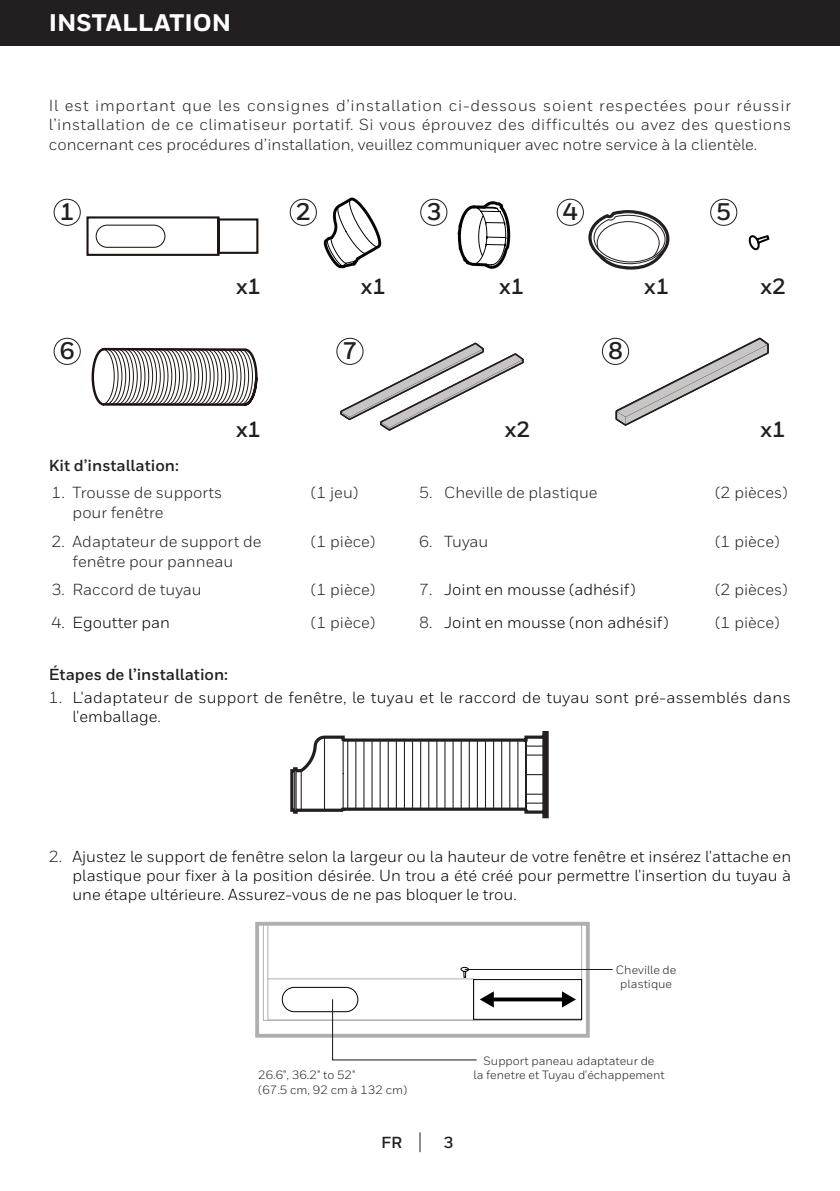
<style>
.page{position:relative;width:840px;height:1191px;background:#fff}
.page>*{position:absolute;margin:0;border:0;box-sizing:border-box;transform-origin:0 0}
.t1{font:800 24px "Honeywell Sans";color:#fff}
.t2{font:700 24px "Honeywell Sans";color:#231f20}
.t3{font:700 22px "Honeywell Sans";color:#231f20}
.t4{font:16px/19.2px "Honeywell Sans";color:#231f20;text-align:justify}
.t5{font:16px/19.2px "Honeywell Sans";color:#000;text-align:justify}
.t6{font:16px/19.2px "Honeywell Sans";letter-spacing:.02em;color:#000}
.t7{font:700 16px "Honeywell Sans";color:#231f20}
.t8{font:12px/14.4px "Honeywell Sans";color:#231f20;text-align:center}
</style>
<div class="page">
<svg style="left:419px;top:1132px;width:1px;height:20px"></svg>
<hr style="left:839px;top:0;width:1px;height:45px;background:#231f20">
<div style="left:0;top:0;width:839px;height:45px;background:#231f20"></div>
<svg style="left:290px;top:731px;width:258px;height:87px"></svg>
<div style="left:255px;top:921px;width:334px;height:116px;border:4px solid #aeafb3"></div>
<svg style="left:256px;top:923px;width:332px;height:138px"></svg>
<hr style="left:464px;top:969px;width:148px;height:1px;background:#201513">
<div style="left:54px;top:199px;width:27px;height:27px;border:1px solid #231f20;border-radius:50%"></div>
<div style="left:420px;top:199px;width:27px;height:27px;border:1px solid #231f20;border-radius:50%"></div>
<div style="left:289px;top:199px;width:28px;height:27px;border:1px solid #231f20;border-radius:50%"></div>
<svg style="left:748px;top:235px;width:22px;height:16px"></svg>
<div style="left:556px;top:199px;width:27px;height:27px;border:1px solid #231f20;border-radius:50%"></div>
<div style="left:709px;top:199px;width:28px;height:27px;border:1px solid #231f20;border-radius:50%"></div>
<svg style="left:86px;top:216px;width:172px;height:40px"></svg>
<div style="left:96px;top:225px;width:69px;height:23px;border:1px solid #1e1511;border-radius:11px"></div>
<div style="left:54px;top:338px;width:27px;height:27px;border:1px solid #231f20;border-radius:50%"></div>
<svg style="left:91px;top:348px;width:166px;height:58px"></svg>
<svg style="left:323px;top:198px;width:58px;height:70px"></svg>
<svg style="left:457px;top:201px;width:53px;height:68px"></svg>
<svg style="left:588px;top:210px;width:81px;height:60px"></svg>
<div style="left:336px;top:338px;width:27px;height:27px;border:1px solid #231f20;border-radius:50%"></div>
<div style="left:601px;top:338px;width:27px;height:27px;border:1px solid #231f20;border-radius:50%"></div>
<svg style="left:340px;top:343px;width:184px;height:88px"></svg>
<svg style="left:615px;top:338px;width:153px;height:88px"></svg>
<p class="t1" style="left:49px;top:8px;width:184px">INSTALLATION</p>
<p class="t4" style="left:49px;top:96px;width:743px">Il est important que les consignes d’installation ci-dessous soient respectées pour réussir l’installation de ce climatiseur portatif. Si vous éprouvez des difficultés ou avez des questions concernant ces procédures d’installation, veuillez communiquer avec notre service à la clientèle.</p>
<p class="t2" style="left:60px;top:197px;width:16px">1</p>
<p class="t2" style="left:426px;top:197px;width:16px">3</p>
<p class="t2" style="left:295px;top:197px;width:16px">2</p>
<p class="t2" style="left:562px;top:197px;width:16px">4</p>
<p class="t2" style="left:715px;top:197px;width:16px">5</p>
<p class="t2" style="left:60px;top:336px;width:16px">6</p>
<p class="t3" style="left:236px;top:273px;width:27px">x1</p>
<p class="t3" style="left:360px;top:273px;width:27px">x1</p>
<p class="t3" style="left:499px;top:273px;width:27px">x1</p>
<p class="t2" style="left:342px;top:336px;width:16px">7</p>
<p class="t2" style="left:607px;top:336px;width:16px">8</p>
<p class="t3" style="left:643px;top:273px;width:27px">x1</p>
<p class="t3" style="left:760px;top:273px;width:27px">x2</p>
<p class="t7" style="left:49px;top:456px;width:132px">Kit d’installation:</p>
<p class="t4" style="left:52px;top:483px;width:15px">1.</p>
<p class="t4" style="left:73px;top:483px;width:151px">Trousse de supports</p>
<p class="t4" style="left:73px;top:503px;width:92px">pour fenêtre</p>
<p class="t3" style="left:236px;top:416px;width:27px">x1</p>
<p class="t3" style="left:504px;top:416px;width:27px">x2</p>
<p class="t3" style="left:760px;top:416px;width:27px">x1</p>
<p class="t4" style="left:311px;top:483px;width:49px">(1 jeu)</p>
<p class="t4" style="left:419px;top:483px;width:15px">5.</p>
<p class="t4" style="left:444px;top:483px;width:155px">Cheville de plastique</p>
<p class="t4" style="left:714px;top:483px;width:74px">(2 pièces)</p>
<p class="t4" style="left:52px;top:531px;width:15px">2.</p>
<p class="t4" style="left:73px;top:531px;width:190px;line-height:20px">Adaptateur de support de fenêtre pour panneau</p>
<p class="t4" style="left:311px;top:531px;width:66px">(1 pièce)</p>
<p class="t4" style="left:419px;top:531px;width:15px">6.</p>
<p class="t4" style="left:444px;top:531px;width:46px">Tuyau</p>
<p class="t4" style="left:714px;top:531px;width:66px">(1 pièce)</p>
<p class="t4" style="left:52px;top:580px;width:15px">3.</p>
<p class="t4" style="left:73px;top:580px;width:131px">Raccord de tuyau</p>
<p class="t4" style="left:311px;top:580px;width:66px">(1 pièce)</p>
<p class="t4" style="left:419px;top:580px;width:15px">7.</p>
<p class="t5" style="left:444px;top:580px;width:193px">Joint en mousse (adhésif)</p>
<p class="t4" style="left:714px;top:580px;width:74px">(2 pièces)</p>
<p class="t4" style="left:52px;top:612px;width:15px">4.</p>
<p class="t5" style="left:73px;top:612px;width:99px">Egoutter pan</p>
<p class="t4" style="left:311px;top:612px;width:66px">(1 pièce)</p>
<p class="t4" style="left:419px;top:612px;width:15px">8.</p>
<p class="t5" style="left:444px;top:612px;width:226px">Joint en mousse (non adhésif)</p>
<p class="t4" style="left:714px;top:612px;width:66px">(1 pièce)</p>
<p class="t7" style="left:49px;top:665px;width:181px">Étapes de l’installation:</p>
<p class="t6" style="left:72px;top:688px;width:719px">L'adaptateur de support de fenêtre, le tuyau et le raccord de tuyau sont pré-assemblés dans l'emballage.</p>
<p class="t4" style="left:49px;top:688px;width:15px">1.</p>
<p class="t4" style="left:49px;top:846px;width:15px">2.</p>
<p class="t5" style="left:72px;top:846px;width:719px">Ajustez le support de fenêtre selon la largeur ou la hauteur de votre fenêtre et insérez l'attache en plastique pour fixer à la position désirée. Un trou a été créé pour permettre l'insertion du tuyau à une étape ultérieure. Assurez-vous de ne pas bloquer le trou.</p>
<p class="t8" style="left:615px;top:962px;width:62px">Cheville de plastique</p>
<p class="t8" style="left:258px;top:1068px;width:99px">26.6", 36.2" to 52"</p>
<p class="t8" style="left:258px;top:1082px;width:150px">(67.5 cm, 92 cm à 132 cm)</p>
<p class="t7" style="left:381px;top:1132px;width:22px">FR</p>
<p class="t7" style="left:443px;top:1132px;width:11px">3</p>
<p class="t8" style="left:483px;top:1053px;width:172px">Support paneau adaptateur de</p>
<p class="t8" style="left:473px;top:1067px;width:193px">la fenetre et Tuyau d'échappement</p>
</div>
